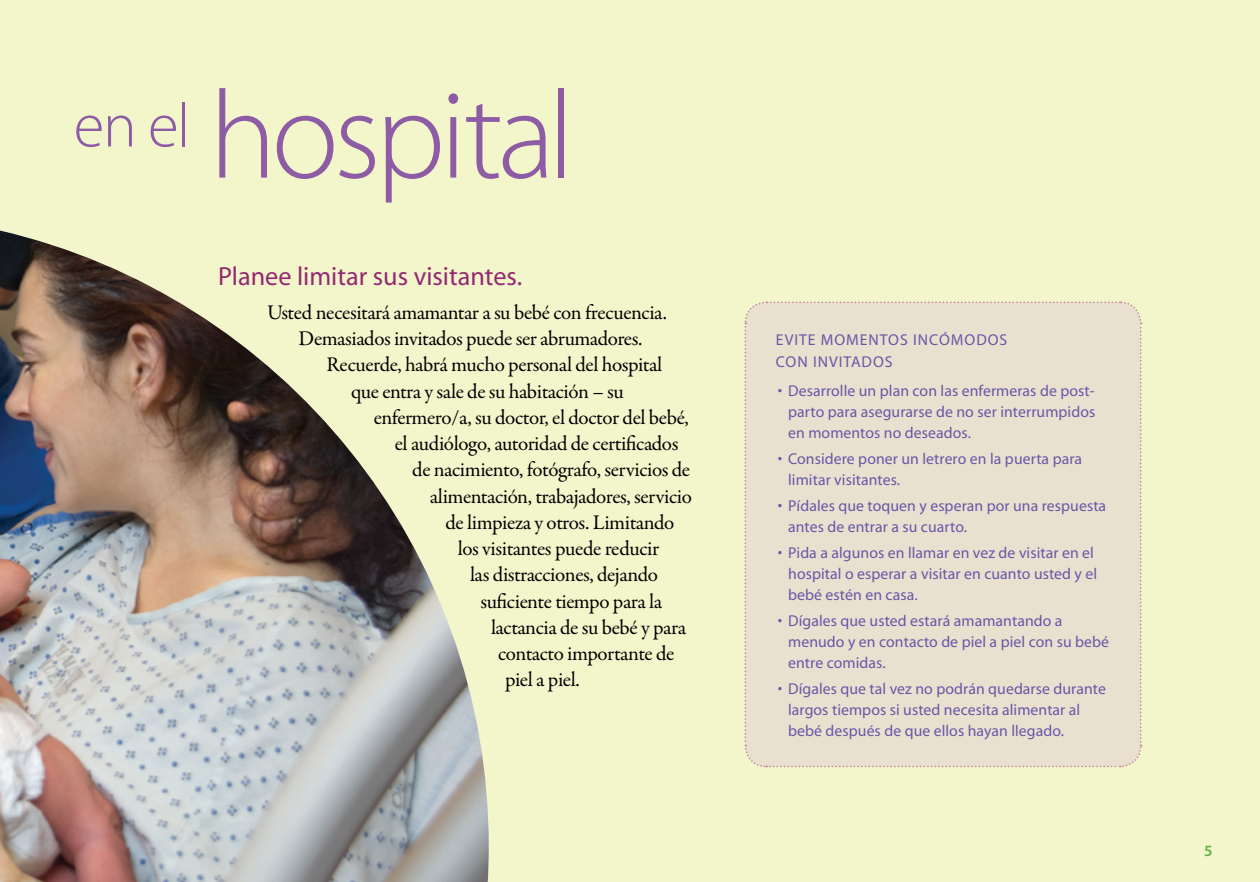
<style>
.page{position:relative;width:1260px;height:882px;background:#f3f5cb}
.page>*{position:absolute;margin:0;border:0;box-sizing:border-box;transform-origin:0 0}
.t1{font:126px "Myriad MM 215 600";letter-spacing:-.04em;color:#8e5ca5}
.t2{font:63px "Myriad MM 215 600";color:#8e5ca5}
.t3{font:26.25px "Myriad MM 400 600";color:#942972}
.t4{font:21px/26.2px "Garamond Premr Pro";letter-spacing:-.02em;color:#000;text-align:center}
.t5{font:15.75px/21px "Myriad MM 400 600";letter-spacing:.005em;color:#6658a6}
.t6{font:15.75px/22.8px "Myriad MM 400 600";letter-spacing:.06em;color:#6658a6}
.t7{font:15.75px "Myriad MM 565 600";color:#5db243}
</style>
<div class="page">
<div style="left:744px;top:301px;width:398px;height:467px;background:#eae0d0"></div>
<img style="left:0;top:231px;width:489px;height:651px">
<h2 class="t2" style="left:74px;top:95px;width:118px">en el</h2>
<h1 class="t1" style="left:209px;top:75px;width:366px">hospital</h1>
<h3 class="t3" style="left:218px;top:263px;width:306px">Planee limitar sus visitantes.</h3>
<h3 class="t4" style="left:267px;top:300px;width:402px">Usted necesitará amamantar a su bebé con frecuencia.<br>Demasiados invitados puede ser abrumadores.</h3>
<h3 class="t4" style="left:351px;top:352px;width:313px;text-align:left;text-indent:-25px">Recuerde, habrá mucho personal del hospital que entra y sale de su habitación – su</h3>
<h3 class="t4" style="left:374px;top:405px;width:317px">enfermero/a, su doctor, el doctor del bebé,</h3>
<h3 class="t4" style="left:395px;top:431px;width:285px">el audiólogo, autoridad de certificados</h3>
<h3 class="t4" style="left:412px;top:457px;width:279px">de nacimiento, fotógrafo, servicios de</h3>
<h3 class="t4" style="left:430px;top:483px;width:264px">alimentación, trabajadores, servicio</h3>
<h3 class="t4" style="left:446px;top:510px;width:230px">de limpieza y otros. Limitando</h3>
<h3 class="t4" style="left:458px;top:536px;width:203px">los visitantes puede reducir</h3>
<h3 class="t4" style="left:470px;top:562px;width:190px">las distracciones, dejando</h3>
<h3 class="t4" style="left:481px;top:588px;width:183px">suficiente tiempo para la</h3>
<h3 class="t4" style="left:491px;top:615px;width:197px">lactancia de su bebé y para</h3>
<h3 class="t4" style="left:498px;top:641px;width:178px">contacto importante de</h3>
<h3 class="t4" style="left:505px;top:667px;width:76px">piel a piel.</h3>
<p class="t6" style="left:776px;top:329px;width:233px">EVITE MOMENTOS INCÓMODOS<br>CON INVITADOS</p>
<p class="t5" style="left:788px;top:381px;width:309px;text-align:justify;text-indent:-11px">• Desarrolle un plan con las enfermeras de post&shy;parto para asegurarse de no ser interrumpidos en momentos no deseados.</p>
<p class="t5" style="left:788px;top:449px;width:295px;text-indent:-11px">• Considere poner un letrero en la puerta para limitar visitantes.</p>
<p class="t5" style="left:788px;top:496px;width:320px;text-indent:-11px">• Pídales que toquen y esperan por una respuesta antes de entrar a su cuarto.</p>
<p class="t5" style="left:788px;top:543px;width:311px;text-indent:-11px">• Pida a algunos en llamar en vez de visitar en el hospital o esperar a visitar en cuanto usted y el bebé estén en casa.</p>
<p class="t5" style="left:788px;top:611px;width:322px;text-indent:-11px">• Dígales que usted estará amamantando a menudo y en contacto de piel a piel con su bebé entre comidas.</p>
<p class="t5" style="left:788px;top:680px;width:319px;text-indent:-10px">• Dígales que tal vez no podrán quedarse durante largos tiempos si usted necesita alimentar al bebé después de que ellos hayan llegado.</p>
<p class="t7" style="left:1204px;top:843px;width:10px">5</p>
</div>
